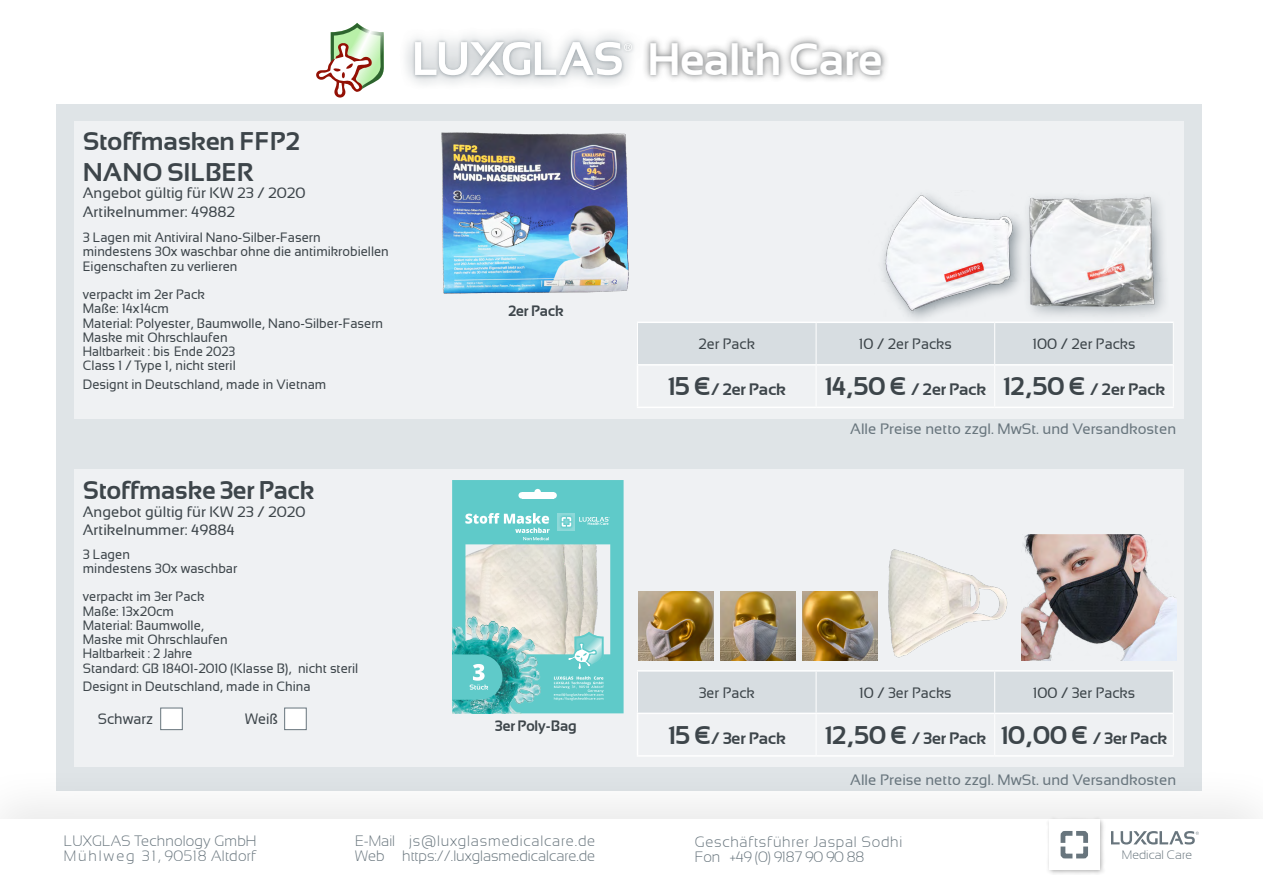
<style>
.page{position:relative;width:1263px;height:893px;background:#fff}
.page>*{position:absolute;margin:0;border:0;box-sizing:border-box;transform-origin:0 0}
.t1{font:700 45.15px "Sansation";letter-spacing:-.01em;color:#fff}
.t2{font:700 25.5px/30.6px "Sansation";color:#3d454a}
.t3{font:700 16.5px "Sansation";color:#3d454a}
.t4{font:15px/18px "Sansation";color:#3d454a}
.t5{font:15px "Sansation";color:#68757d}
.t6{font:300 15px/15px "Sansation";color:#68757d}
.t7{font:300 15px/15px "Sansation";letter-spacing:.05em;color:#68757d}
.t8{font:300 15px/15px "Sansation";letter-spacing:.02em;color:#68757d}
.t9{font:15px "Sansation";color:#3d454a;scale:.96 1}
.t10{font:700 15px "Sansation";color:#3d454a;scale:.96 1}
.t11{font:13.5px/14.2px "Sansation";color:#3d454a;scale:.96 1}
.t12{font:300 12.3px "Sansation";color:#68757d}
.s1{font-size:25.5px}
</style>
<div class="page">
<div style="left:56px;top:105px;width:1146px;height:686px;background:#dfe4e7"></div>
<div style="left:0;top:761px;width:1263px;height:132px;background:#000;opacity:.09"></div>
<div style="left:0;top:819px;width:1263px;height:74px;background:#fff"></div>
<svg style="left:1111px;top:831px;width:88px;height:13px"></svg>
<div style="left:1046px;top:816px;width:59px;height:59px;background:#000;opacity:.3"></div>
<div style="left:1049px;top:819px;width:50px;height:50px;background:#fff"></div>
<svg style="left:1060px;top:831px;width:28px;height:28px"></svg>
<div style="left:74px;top:121px;width:1110px;height:298px;background:#eff1f3"></div>
<div style="left:74px;top:470px;width:1110px;height:297px;background:#eff1f3"></div>
<div style="left:638px;top:323px;width:535px;height:41px;background:#d7dde1"></div>
<hr style="left:637px;top:323px;width:1px;height:41px;background:#fff">
<hr style="left:816px;top:323px;width:1px;height:41px;background:#fff">
<hr style="left:994px;top:323px;width:1px;height:41px;background:#fff">
<hr style="left:1173px;top:323px;width:1px;height:42px;background:#fff">
<hr style="left:816px;top:366px;width:1px;height:41px;background:#fff">
<hr style="left:994px;top:366px;width:1px;height:41px;background:#fff">
<hr style="left:1173px;top:365px;width:1px;height:42px;background:#fff">
<hr style="left:637px;top:322px;width:179px;height:1px;background:#fff">
<hr style="left:816px;top:322px;width:179px;height:1px;background:#fff">
<hr style="left:995px;top:322px;width:179px;height:1px;background:#fff">
<hr style="left:637px;top:364px;width:179px;height:2px;background:#fff">
<hr style="left:637px;top:366px;width:1px;height:41px;background:#fff">
<hr style="left:816px;top:364px;width:179px;height:2px;background:#fff">
<hr style="left:995px;top:364px;width:178px;height:2px;background:#fff">
<hr style="left:637px;top:407px;width:179px;height:1px;background:#fff">
<hr style="left:816px;top:407px;width:179px;height:1px;background:#fff">
<hr style="left:995px;top:407px;width:179px;height:1px;background:#fff">
<div style="left:638px;top:672px;width:535px;height:40px;background:#d7dde1"></div>
<hr style="left:637px;top:672px;width:1px;height:41px;background:#fff">
<hr style="left:816px;top:672px;width:1px;height:41px;background:#fff">
<hr style="left:994px;top:672px;width:1px;height:41px;background:#fff">
<hr style="left:1173px;top:672px;width:1px;height:41px;background:#fff">
<hr style="left:816px;top:714px;width:1px;height:41px;background:#fff">
<hr style="left:994px;top:714px;width:1px;height:41px;background:#fff">
<hr style="left:1173px;top:713px;width:1px;height:42px;background:#fff">
<hr style="left:637px;top:670px;width:179px;height:2px;background:#fff">
<hr style="left:816px;top:670px;width:179px;height:2px;background:#fff">
<hr style="left:995px;top:670px;width:179px;height:2px;background:#fff">
<hr style="left:637px;top:713px;width:179px;height:1px;background:#fff">
<hr style="left:637px;top:714px;width:1px;height:41px;background:#fff">
<hr style="left:816px;top:713px;width:179px;height:1px;background:#fff">
<hr style="left:995px;top:713px;width:178px;height:1px;background:#fff">
<hr style="left:637px;top:755px;width:179px;height:2px;background:#fff">
<hr style="left:816px;top:755px;width:179px;height:2px;background:#fff">
<hr style="left:995px;top:755px;width:179px;height:2px;background:#fff">
<div style="left:399px;top:26px;width:247px;height:65px;background:#68757d;opacity:.75"></div>
<div style="left:412px;top:38px;width:223px;height:41px;background:#68757d;opacity:.5"></div>
<svg style="left:415px;top:42px;width:217px;height:33px"></svg>
<svg style="left:316px;top:23px;width:68px;height:75px"></svg>
<div style="left:641px;top:34px;width:250px;height:50px;background:#000;opacity:.75"></div>
<div style="left:647px;top:40px;width:238px;height:38px;background:#3d454a;opacity:.75"></div>
<div style="left:160px;top:708px;width:23px;height:22px;background:#fff;border:1px solid #68757d"></div>
<div style="left:284px;top:708px;width:23px;height:22px;background:#fff;border:1px solid #68757d"></div>
<img style="left:638px;top:592px;width:75px;height:69px">
<img style="left:803px;top:592px;width:75px;height:69px">
<img style="left:720px;top:592px;width:75px;height:69px">
<img style="left:1022px;top:534px;width:154px;height:127px">
<img style="left:888px;top:549px;width:120px;height:109px">
<div style="left:878px;top:188px;width:292px;height:137px;background:#68757d;opacity:.75"></div>
<img style="left:878px;top:191px;width:292px;height:125px">
<img style="left:441px;top:132px;width:188px;height:162px">
<svg style="left:452px;top:480px;width:172px;height:233px;background:#92d1cd"></svg>
<div style="left:522px;top:492px;width:32px;height:7px;background:#fff"></div>
<div style="left:518px;top:492px;width:7px;height:7px;background:#fff;border-radius:50%"></div>
<div style="left:550px;top:492px;width:7px;height:7px;background:#fff;border-radius:50%"></div>
<div style="left:534px;top:489px;width:7px;height:6px;background:#fff;border-radius:50%"></div>
<h2 class="t2" style="left:83px;top:126px;width:219px">Stoffmasken FFP2<br>NANO SILBER</h2>
<p class="t4" style="left:83px;top:184px;width:224px">Angebot gültig für KW 23 / 2020</p>
<p class="t4" style="left:83px;top:202px;width:154px">Artikelnummer: 49882</p>
<p class="t11" style="left:83px;top:230px;width:320px">3 Lagen mit Antiviral Nano-Silber-Fasern mindestens 30x waschbar ohne die antimikrobiellen<br>Eigenschaften zu verlieren</p>
<p class="t11" style="left:83px;top:287px;width:314px">verpackt im 2er Pack<br>Maße: 14x14cm<br>Material: Polyester, Baumwolle, Nano-Silber-Fasern<br>Maske mit Ohrschlaufen<br>Haltbarkeit : bis ‚Ende 2023<br>Class 1 / Type 1, nicht steril</p>
<p class="t11" style="left:83px;top:377px;width:255px">Designt in Deutschland, made in Vietnam</p>
<h2 class="t2" style="left:83px;top:474px;width:233px">Stoffmaske 3er Pack</h2>
<p class="t4" style="left:83px;top:502px;width:224px">Angebot gültig für KW 23 / 2020<br>Artikelnummer: 49884</p>
<p class="t11" style="left:83px;top:547px;width:162px">3 Lagen<br>mindestens 30x waschbar</p>
<p class="t11" style="left:83px;top:590px;width:288px">verpackt im 3er Pack<br>Maße: 13x20cm<br>Material: Baumwolle,<br>Maske mit Ohrschlaufen<br>Haltbarkeit : 2 Jahre<br>Standard: GB 18401-2010 (Klasse B), nicht steril</p>
<p class="t11" style="left:83px;top:680px;width:239px">Designt in Deutschland, made in China</p>
<p class="t9" style="left:98px;top:711px;width:59px">Schwarz</p>
<p class="t9" style="left:245px;top:711px;width:36px">Weiß</p>
<h1 class="t1" style="left:647px;top:33px;width:237px">Health Care</h1>
<p class="t10" style="left:508px;top:302px;width:59px">2er Pack</p>
<p class="t9" style="left:698px;top:335px;width:61px">2er Pack</p>
<p class="t4" style="left:859px;top:335px;width:95px">10 / 2er Packs</p>
<p class="t4" style="left:1032px;top:335px;width:105px">100 / 2er Packs</p>
<p class="t3" style="left:667px;top:380px;width:120px"><span class="s1">15 €</span>/ 2er Pack</p>
<p class="t3" style="left:824px;top:380px;width:342px"><span class="s1">14,50 €</span> / 2er Pack <span class="s1">12,50 €</span> / 2er Pack</p>
<p class="t5" style="left:850px;top:420px;width:327px">Alle Preise netto zzgl. MwSt. und Versandkosten</p>
<p class="t10" style="left:495px;top:718px;width:87px">3er Poly-Bag</p>
<p class="t9" style="left:699px;top:684px;width:60px">3er Pack</p>
<p class="t4" style="left:859px;top:683px;width:94px">10 / 3er Packs</p>
<p class="t4" style="left:1033px;top:683px;width:104px">100 / 3er Packs</p>
<p class="t3" style="left:668px;top:729px;width:120px"><span class="s1">15 €</span>/ 3er Pack</p>
<p class="t3" style="left:824px;top:729px;width:344px"><span class="s1">12,50 €</span> / 3er Pack <span class="s1">10,00 €</span> / 3er Pack</p>
<p class="t5" style="left:850px;top:771px;width:327px">Alle Preise netto zzgl. MwSt. und Versandkosten</p>
<p class="t6" style="left:355px;top:833px;width:242px">E-Mail js@luxglasmedicalcare.de<br>Web https://.luxglasmedicalcare.de</p>
<p class="t8" style="left:64px;top:834px;width:194px">LUXGLAS Technology GmbH<br>Mühlweg 31, 90518 Altdorf</p>
<p class="t7" style="left:695px;top:835px;width:209px">Geschäftsführer Jaspal Sodhi<br>Fon +49 (0) 9187 90 90 88</p>
<p class="t12" style="left:1122px;top:848px;width:72px">Medical Care</p>
</div>
